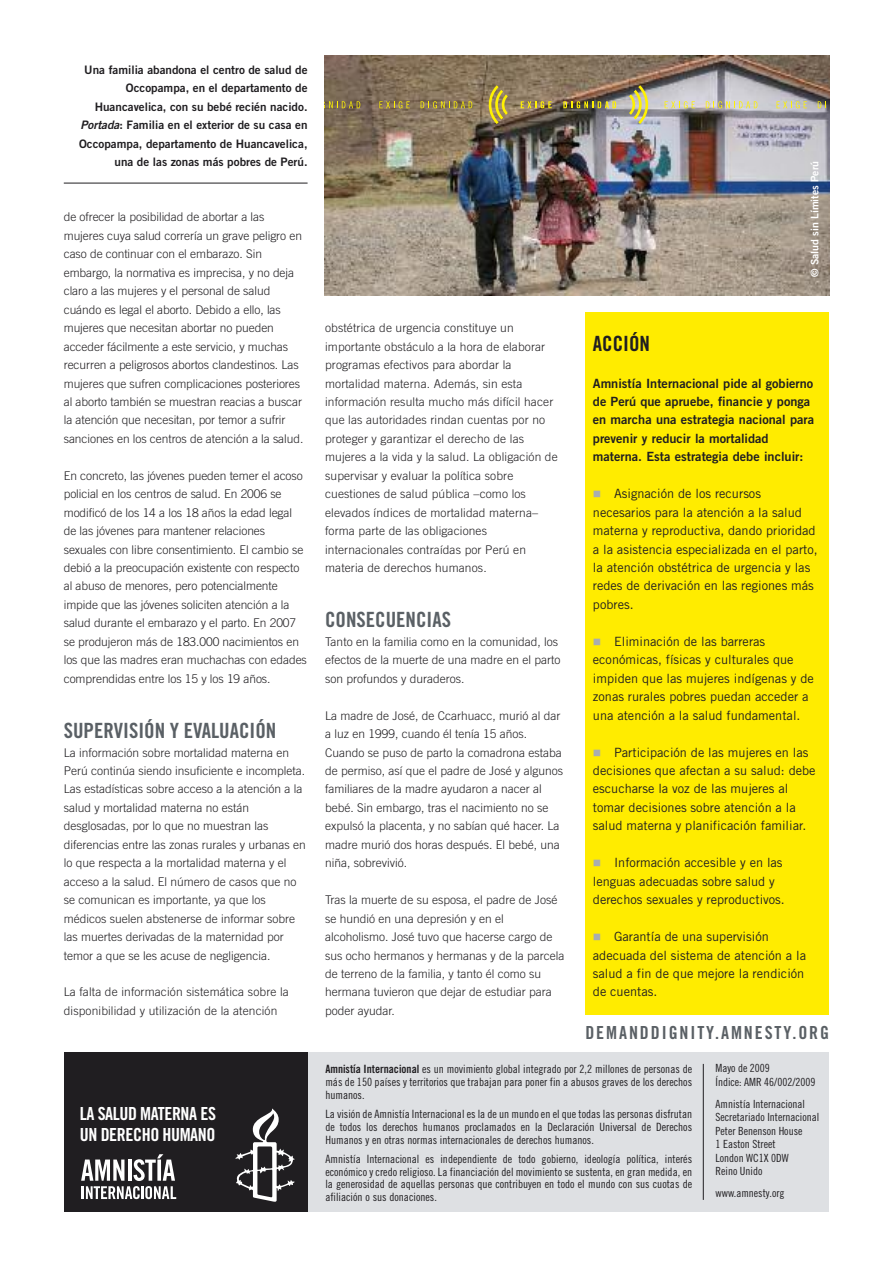
<style>
.page{position:relative;width:893px;height:1263px;background:#fff}
.page>*{position:absolute;margin:0;border:0;box-sizing:border-box;transform-origin:0 0}
.t1{font:21px "Amnesty Trade Gothic Bd Cn 20";color:#5a6065}
.t2{font:21px "Amnesty Trade Gothic Bd Cn 20";color:#201e21}
.t3{font:18px/21px "Amnesty Trade Gothic Bd Cn 20";letter-spacing:-.02em;color:#fff}
.t4{font:18px "Amnesty Trade Gothic Bd Cn 20";letter-spacing:.105em;color:#5a6065}
.t5{font:12.75px/18.5px "Amnesty Trade Gothic";color:#201e21}
.t6{font:12.75px/18.5px "Amnesty Trade Gothic Bd 2";color:#201e21}
.t7{font:300 12px/18.5px "Amnesty Trade Gothic";color:#201e21}
.t8{font:11.7px/18.5px "Amnesty Trade Gothic Bd 2";color:#201e21;text-align:right}
.t9{font:11.4px/12.8px "Amnesty Trade Gothic Cn 18";color:#201e21;text-align:justify}
.t10{font:11.25px/13.5px "Amnesty Trade Gothic Cn 18";color:#201e21}
.t11{font:10.5px "Amnesty Trade Gothic Bd 2";color:#fff}
.s1{font-family:"Amnesty Trade Gothic Bd 2 Obl"}
.s2{font-family:"Amnesty Trade Gothic Bd Cn 20"}
</style>
<div class="page">
<div style="left:226px;top:1052px;width:602px;height:159px;background:#dee0e3"></div>
<div style="left:64px;top:1052px;width:244px;height:159px;background:#201e21"></div>
<svg style="left:81px;top:1154px;width:95px;height:45px"></svg>
<svg style="left:235px;top:1108px;width:60px;height:94px"></svg>
<hr style="left:703px;top:1064px;width:1px;height:136px;background:#201e21">
<img style="left:325px;top:55px;width:504px;height:240px">
<svg style="left:665px;top:101px;width:30px;height:7px"></svg>
<svg style="left:706px;top:101px;width:51px;height:7px"></svg>
<svg style="left:777px;top:101px;width:30px;height:7px"></svg>
<svg style="left:818px;top:101px;width:8px;height:7px"></svg>
<svg style="left:325px;top:101px;width:35px;height:7px"></svg>
<svg style="left:379px;top:101px;width:31px;height:7px"></svg>
<svg style="left:421px;top:101px;width:51px;height:7px"></svg>
<svg style="left:521px;top:101px;width:31px;height:7px"></svg>
<svg style="left:563px;top:101px;width:53px;height:7px"></svg>
<svg style="left:489px;top:85px;width:19px;height:39px"></svg>
<svg style="left:629px;top:85px;width:19px;height:39px"></svg>
<div style="left:585px;top:313px;width:244px;height:702px;background:#ffec00"></div>
<hr style="left:64px;top:183px;width:244px;height:1px;background:#201e21">
<p class="t8" style="left:79px;top:60px;width:230px">Una familia abandona el centro de salud de Occopampa, en el departamento de Huancavelica, con su bebé recién nacido.<br><span class="s1">Portada</span>: Familia en el exterior de su casa en Occopampa, departamento de Huancavelica, una de las zonas más pobres de Perú.</p>
<p class="t7" style="left:64px;top:208px;width:241px">de ofrecer la posibilidad de abortar a las mujeres cuya salud correría un grave peligro en caso de continuar con el embarazo. Sin embargo, la normativa es imprecisa, y no deja claro a las mujeres y el personal de salud cuándo es legal el aborto. Debido a ello, las mujeres que necesitan abortar no pueden acceder fácilmente a este servicio, y muchas recurren a peligrosos abortos clandestinos. Las mujeres que sufren complicaciones posteriores al aborto también se muestran reacias a buscar la atención que necesitan, por temor a sufrir sanciones en los centros de atención a la salud.</p>
<p class="t7" style="left:64px;top:466px;width:245px">En concreto, las jóvenes pueden temer el acoso policial en los centros de salud. En 2006 se modificó de los 14 a los 18 años la edad legal de las jóvenes para mantener relaciones sexuales con libre consentimiento. El cambio se debió a la preocupación existente con respecto al abuso de menores, pero potencialmente impide que las jóvenes soliciten atención a la salud durante el embarazo y el parto. En 2007 se produjeron más de 183.000 nacimientos en los que las madres eran muchachas con edades comprendidas entre los 15 y los 19 años.</p>
<h1 class="t1" style="left:64px;top:718px;width:214px">SUPERVISIÓN Y EVALUACIÓN</h1>
<p class="t7" style="left:64px;top:743px;width:244px">La información sobre mortalidad materna en Perú continúa siendo insuficiente e incompleta.<br>Las estadísticas sobre acceso a la atención a la salud y mortalidad materna no están desglosadas, por lo que no muestran las diferencias entre las zonas rurales y urbanas en lo que respecta a la mortalidad materna y el acceso a la salud. El número de casos que no se comunican es importante, ya que los médicos suelen abstenerse de informar sobre las muertes derivadas de la maternidad por temor a que se les acuse de negligencia.</p>
<p class="t7" style="left:64px;top:983px;width:227px">La falta de información sistemática sobre la disponibilidad y utilización de la atención</p>
<h2 class="t3" style="left:80px;top:1103px;width:138px">LA SALUD MATERNA ES<br>UN DERECHO HUMANO</h2>
<p class="t7" style="left:325px;top:318px;width:234px">obstétrica de urgencia constituye un importante obstáculo a la hora de elaborar programas efectivos para abordar la mortalidad materna. Además, sin esta información resulta mucho más difícil hacer que las autoridades rindan cuentas por no proteger y garantizar el derecho de las mujeres a la vida y la salud. La obligación de supervisar y evaluar la política sobre cuestiones de salud pública –como los elevados índices de mortalidad materna– forma parte de las obligaciones internacionales contraídas por Perú en materia de derechos humanos.</p>
<h1 class="t1" style="left:325px;top:607px;width:127px">CONSECUENCIAS</h1>
<p class="t7" style="left:325px;top:632px;width:237px">Tanto en la familia como en la comunidad, los efectos de la muerte de una madre en el parto son profundos y duraderos.</p>
<p class="t7" style="left:325px;top:706px;width:240px">La madre de José, de Ccarhuacc, murió al dar a luz en 1999, cuando él tenía 15 años.<br>Cuando se puso de parto la comadrona estaba de permiso, así que el padre de José y algunos familiares de la madre ayudaron a nacer al bebé. Sin embargo, tras el nacimiento no se expulsó la placenta, y no sabían qué hacer. La madre murió dos horas después. El bebé, una niña, sobrevivió.</p>
<p class="t7" style="left:325px;top:890px;width:241px">Tras la muerte de su esposa, el padre de José se hundió en una depresión y en el alcoholismo. José tuvo que hacerse cargo de sus ocho hermanos y hermanas y de la parcela de terreno de la familia, y tanto él como su hermana tuvieron que dejar de estudiar para poder ayudar.</p>
<p class="t11" style="left:808px;top:277px;width:117px;rotate:-90deg">© Salud sin Límites Perú</p>
<h1 class="t2" style="left:593px;top:330px;width:59px">ACCIÓN</h1>
<p class="t6" style="left:593px;top:373px;width:223px">Amnistía Internacional pide al gobierno de Perú que apruebe, financie y ponga en marcha una estrategia nacional para prevenir y reducir la mortalidad materna. Esta estrategia debe incluir:</p>
<p class="t5" style="left:593px;top:484px;width:226px;text-indent:21px">Asignación de los recursos necesarios para la atención a la salud materna y reproductiva, dando prioridad a la asistencia especializada en el parto, la atención obstétrica de urgencia y las redes de derivación en las regiones más pobres.</p>
<p class="t5" style="left:593px;top:632px;width:222px;text-indent:21px">Eliminación de las barreras económicas, físicas y culturales que impiden que las mujeres indígenas y de zonas rurales pobres puedan acceder a una atención a la salud fundamental.</p>
<p class="t5" style="left:593px;top:743px;width:224px;text-indent:21px">Participación de las mujeres en las decisiones que afectan a su salud: debe escucharse la voz de las mujeres al tomar decisiones sobre atención a la salud materna y planificación familiar.</p>
<p class="t5" style="left:593px;top:853px;width:193px;text-indent:21px">Información accesible y en las lenguas adecuadas sobre salud y derechos sexuales y reproductivos.</p>
<p class="t5" style="left:593px;top:927px;width:215px;text-indent:21px">Garantía de una supervisión adecuada del sistema de atención a la salud a fin de que mejore la rendición de cuentas.</p>
<h2 class="t4" style="left:585px;top:1021px;width:245px">DEMANDDIGNITY.AMNESTY.ORG</h2>
<p class="t9" style="left:325px;top:1063px;width:368px"><span class="s2">Amnistía Internacional</span> es un movimiento global integrado por 2,2 millones de personas de más de 150 países y territorios que trabajan para poner fin a abusos graves de los derechos humanos.</p>
<p class="t9" style="left:325px;top:1107px;width:368px">La visión de Amnistía Internacional es la de un mundo en el que todas las personas disfrutan de todos los derechos humanos proclamados en la Declaración Universal de Derechos Humanos y en otras normas internacionales de derechos humanos.</p>
<p class="t9" style="left:325px;top:1152px;width:368px">Amnistía Internacional es independiente de todo gobierno, ideología política, interés económico y credo religioso. La financiación del movimiento se sustenta, en gran medida, en la generosidad de aquellas personas que contribuyen en todo el mundo con sus cuotas de afiliación o sus donaciones.</p>
<p class="t10" style="left:716px;top:1061px;width:101px">Mayo de 2009<br>Índice: AMR 46/002/2009</p>
<p class="t10" style="left:716px;top:1097px;width:105px">Amnistía Internacional<br>Secretariado Internacional<br>Peter Benenson House<br>1 Easton Street<br>London WC1X 0DW<br>Reino Unido</p>
<p class="t10" style="left:716px;top:1186px;width:70px">www.amnesty.org</p>
</div>
